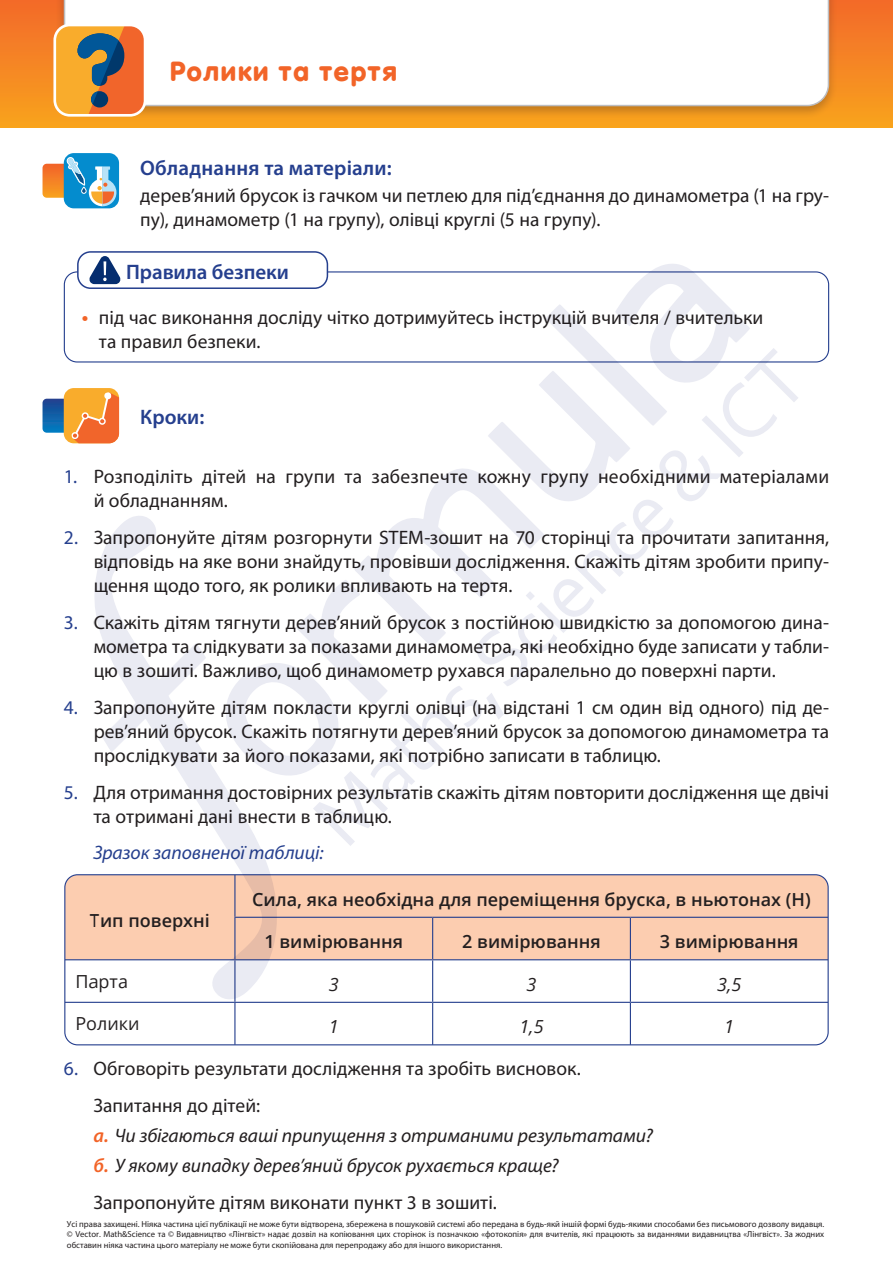
<style>
.page{position:relative;width:893px;height:1263px;background:#fff}
.page>*{position:absolute;margin:0;border:0;box-sizing:border-box;transform-origin:0 0}
.t1{font:700 27px "VAG World";letter-spacing:.065em;color:#f26428}
.t2{font:600 21px "Myriad Pro";color:#253f8e}
.t3{font:19.5px/24px "Myriad Pro";letter-spacing:.005em;color:#231f20}
.t4{font:italic 19.5px/30.5px "Myriad Pro";letter-spacing:-.005em;color:#231f20}
.t5{font:italic 19.5px "Myriad Pro";letter-spacing:-.005em;color:#253f8e}
.t6{font:600 18px "Open Sans";color:#231f20}
.t7{font:18px "Open Sans";color:#231f20}
.t8{font:italic 18px "Open Sans";color:#231f20}
.t9{font:8.7px/10.4px "Myriad Pro";color:#231f20;text-align:justify}
.s1{font-weight:600;font-size:21px;color:#f26428}
.s2{color:#253f8e}
.s3{font-weight:600;color:#f26428}
</style>
<div class="page">
<div style="left:0;top:0;width:893px;height:128px;background:linear-gradient(to bottom,#f2692a,#f8a21d)"></div>
<div style="left:56px;top:0;width:781px;height:119px;background:#231f20;opacity:.25"></div>
<svg style="left:63px;top:0;width:767px;height:107px"></svg>
<svg style="left:55px;top:25px;width:90px;height:90px;background:#be7f42"></svg>
<div style="left:53px;top:24px;width:93px;height:93px;border:3px solid #fff;border-radius:15px"></div>
<div style="left:77px;top:251px;width:251px;height:38px;border:2px solid #253f8e;border-radius:13px"></div>
<svg style="left:89px;top:256px;width:32px;height:28px"></svg>
<div style="left:64px;top:388px;width:55px;height:55px;background:#f9ac2c;border-radius:10px"></div>
<svg style="left:43px;top:392px;width:76px;height:51px"></svg>
<div style="left:64px;top:153px;width:55px;height:55px;background:#048cce;border-radius:10px"></div>
<svg style="left:43px;top:157px;width:73px;height:49px"></svg>
<div style="left:66px;top:876px;width:761px;height:83px;background:#fccdb0"></div>
<hr style="left:234px;top:917px;width:199px;height:1px;background:#253f8e">
<hr style="left:433px;top:917px;width:197px;height:1px;background:#253f8e">
<hr style="left:432px;top:918px;width:1px;height:41px;background:#253f8e">
<hr style="left:630px;top:917px;width:198px;height:1px;background:#253f8e">
<hr style="left:630px;top:918px;width:1px;height:41px;background:#253f8e">
<hr style="left:65px;top:959px;width:170px;height:1px;background:#253f8e">
<hr style="left:235px;top:959px;width:198px;height:1px;background:#253f8e">
<hr style="left:234px;top:960px;width:1px;height:42px;background:#253f8e">
<hr style="left:433px;top:959px;width:197px;height:1px;background:#253f8e">
<hr style="left:432px;top:960px;width:1px;height:42px;background:#253f8e">
<hr style="left:630px;top:959px;width:198px;height:1px;background:#253f8e">
<hr style="left:630px;top:960px;width:1px;height:42px;background:#253f8e">
<hr style="left:65px;top:1002px;width:170px;height:1px;background:#253f8e">
<hr style="left:235px;top:1002px;width:198px;height:1px;background:#253f8e">
<hr style="left:234px;top:1003px;width:1px;height:42px;background:#253f8e">
<hr style="left:433px;top:1002px;width:197px;height:1px;background:#253f8e">
<hr style="left:432px;top:1003px;width:1px;height:42px;background:#253f8e">
<hr style="left:630px;top:1002px;width:198px;height:1px;background:#253f8e">
<hr style="left:630px;top:1003px;width:1px;height:42px;background:#253f8e">
<div style="left:64px;top:874px;width:765px;height:171px;border:1px solid #253f8e;border-radius:13px"></div>
<svg style="left:94px;top:516px;width:183px;height:483px"></svg>
<svg style="left:225px;top:264px;width:573px;height:582px"></svg>
<h1 class="t1" style="left:170px;top:48px;width:228px">Ролики та тертя</h1>
<p class="t2" style="left:140px;top:154px;width:253px">Обладнання та матеріали:</p>
<p class="t3" style="left:140px;top:184px;width:690px;line-height:23.4px">дерев’яний брусок із гачком чи петлею для під’єднання до динамометра (1 на гру&shy;пу), динамометр (1 на групу), олівці круглі (5 на групу).</p>
<p class="t2" style="left:126px;top:259px;width:164px">Правила безпеки</p>
<p class="t3" style="left:99px;top:305px;width:666px;text-indent:-17px"><span class="s1">•</span> під час виконання досліду чітко дотримуйтесь інструкцій вчителя / вчительки та правил безпеки.</p>
<p class="t2" style="left:140px;top:403px;width:65px">Кроки:</p>
<p class="t3" style="left:94px;top:465px;width:737px;text-indent:-30px"><span class="s2">1.</span> Розподіліть дітей на групи та забезпечте кожну групу необхідними матеріалами й обладнанням.</p>
<p class="t3" style="left:94px;top:525px;width:737px;text-align:justify;text-indent:-30px"><span class="s2">2.</span> Запропонуйте дітям розгорнути STEM-зошит на 70 сторінці та прочитати запитання, відповідь на яке вони знайдуть, провівши дослідження. Скажіть дітям зробити припу&shy;щення щодо того, як ролики впливають на тертя.</p>
<p class="t3" style="left:94px;top:610px;width:737px;text-align:justify;text-indent:-30px"><span class="s2">3.</span> Скажіть дітям тягнути дерев’яний брусок з постійною швидкістю за допомогою дина&shy;мометра та слідкувати за показами динамометра, які необхідно буде записати у табли&shy;цю в зошиті. Важливо, щоб динамометр рухався паралельно до поверхні парти.</p>
<p class="t3" style="left:94px;top:695px;width:737px;text-align:justify;text-indent:-30px"><span class="s2">4.</span> Запропонуйте дітям покласти круглі олівці (на відстані 1 см один від одного) під де&shy;рев’яний брусок. Скажіть потягнути дерев’яний брусок за допомогою динамометра та прослідкувати за його показами, які потрібно записати в таблицю.</p>
<p class="t3" style="left:94px;top:780px;width:737px;text-indent:-30px"><span class="s2">5.</span> Для отримання достовірних результатів скажіть дітям повторити дослідження ще двічі та отримані дані внести в таблицю.</p>
<p class="t5" style="left:94px;top:841px;width:232px">Зразок заповненої таблиці:</p>
<p class="t6" style="left:90px;top:908px;width:121px">Тип поверхні</p>
<p class="t6" style="left:252px;top:887px;width:560px">Сила, яка необхідна для переміщення бруска, в ньютонах (Н)</p>
<p class="t6" style="left:264px;top:929px;width:140px">1 вимірювання</p>
<p class="t6" style="left:462px;top:929px;width:140px">2 вимірювання</p>
<p class="t6" style="left:660px;top:929px;width:140px">3 вимірювання</p>
<p class="t7" style="left:75px;top:969px;width:54px">Парта</p>
<p class="t8" style="left:329px;top:971px;width:11px">3</p>
<p class="t8" style="left:527px;top:971px;width:11px">3</p>
<p class="t8" style="left:717px;top:971px;width:26px">3,5</p>
<p class="t7" style="left:75px;top:1011px;width:66px">Ролики</p>
<p class="t8" style="left:329px;top:1014px;width:11px">1</p>
<p class="t8" style="left:519px;top:1014px;width:26px">1,5</p>
<p class="t8" style="left:724px;top:1014px;width:11px">1</p>
<p class="t3" style="left:94px;top:1050px;width:489px;line-height:36.8px;text-indent:-30px"><span class="s2">6.</span> Обговоріть результати дослідження та зробіть висновок.<br>Запитання до дітей:</p>
<p class="t4" style="left:94px;top:1120px;width:561px"><span class="s3">а.</span> Чи збігаються ваші припущення з отриманими результатами? <span class="s3">б.</span> У якому випадку дерев’яний брусок рухається краще?</p>
<p class="t3" style="left:94px;top:1190px;width:405px">Запропонуйте дітям виконати пункт 3 в зошиті.</p>
<p class="t9" style="left:67px;top:1219px;width:759px">Усі права захищені. Ніяка частина цієї публікації не може бути відтворена, збережена в пошуковій системі або передана в будь-якй іншій формі будь-якими способами без письмового дозволу видавця. © Vector. Math&amp;Science та © Видавництво «Лінгвіст» надає дозвіл на копіювання цих сторінок із позначкою «фотокопія» для вчителів, які працюють за виданнями видавництва «Лінгвіст». За жодних обставин ніяка частина цього матеріалу не може бути скопійована для перепродажу або для іншого використання.</p>
</div>
